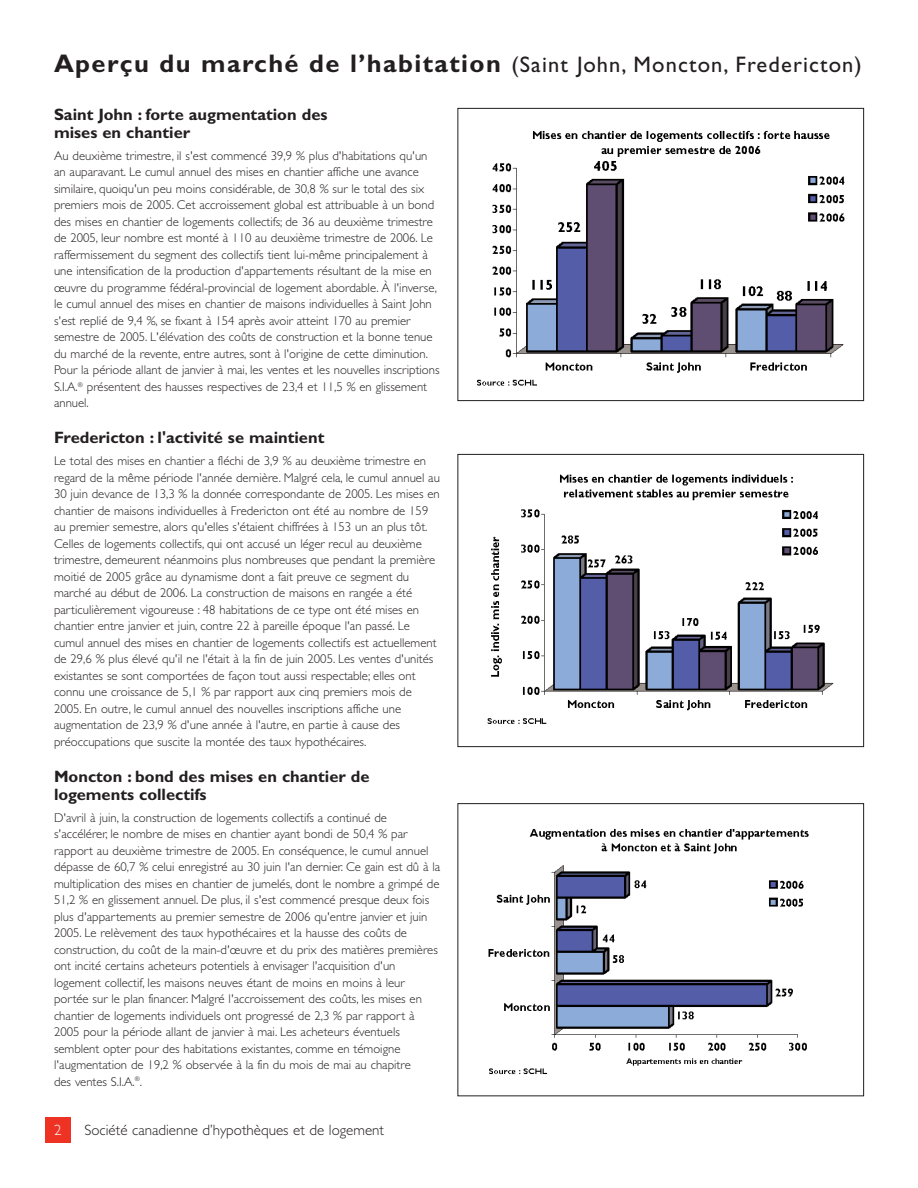
<style>
.page{position:relative;width:918px;height:1188px;background:#fff}
.page>*{position:absolute;margin:0;border:0;box-sizing:border-box;transform-origin:0 0}
.t1{font:22.5px "Gill Sans";letter-spacing:.05em;color:#231f20}
.t2{font:700 16.5px/18px "Gill Sans";color:#231f20}
.t3{font:300 15px "Gill Sans";color:#231f20}
.t4{font:300 15px "Gill Sans";color:#fff}
.t5{font:300 12.75px/16.5px "Gill Sans";color:#231f20}
.s1{font-weight:700;font-size:25.5px}
</style>
<div class="page">
<img style="left:477px;top:130px;width:368px;height:256px">
<div style="left:457px;top:108px;width:407px;height:293px;border:1px solid #231f20"></div>
<img style="left:487px;top:474px;width:347px;height:250px">
<div style="left:457px;top:454px;width:407px;height:293px;border:1px solid #231f20"></div>
<img style="left:488px;top:828px;width:321px;height:247px">
<div style="left:457px;top:803px;width:407px;height:293px;border:1px solid #231f20"></div>
<div style="left:45px;top:1118px;width:25px;height:25px;background:#ee3224"></div>
<h1 class="t1" style="left:54px;top:57px;width:809px"><span class="s1">Aperçu du marché de l’habitation</span> (Saint John, Moncton, Fredericton)</h1>
<p class="t2" style="left:54px;top:107px;width:275px">Saint John : forte augmentation des mises en chantier</p>
<p class="t5" style="left:54px;top:149px;width:387px">Au deuxième trimestre, il s'est commencé 39,9 % plus d'habitations qu'un an auparavant. Le cumul annuel des mises en chantier affiche une avance similaire, quoiqu'un peu moins considérable, de 30,8 % sur le total des six premiers mois de 2005. Cet accroissement global est attribuable à un bond des mises en chantier de logements collectifs; de 36 au deuxième trimestre de 2005, leur nombre est monté à 110 au deuxième trimestre de 2006. Le raffermissement du segment des collectifs tient lui-même principalement à une intensification de la production d'appartements résultant de la mise en œuvre du programme fédéral-provincial de logement abordable. À l'inverse, le cumul annuel des mises en chantier de maisons individuelles à Saint John s'est replié de 9,4 %, se fixant à 154 après avoir atteint 170 au premier semestre de 2005. L'élévation des coûts de construction et la bonne tenue du marché de la revente, entre autres, sont à l'origine de cette diminution.<br>Pour la période allant de janvier à mai, les ventes et les nouvelles inscriptions S.I.A.<sup>®</sup> présentent des hausses respectives de 23,4 et 11,5 % en glissement annuel.</p>
<p class="t2" style="left:54px;top:431px;width:272px">Fredericton : l'activité se maintient</p>
<p class="t5" style="left:54px;top:454px;width:388px">Le total des mises en chantier a fléchi de 3,9 % au deuxième trimestre en regard de la même période l'année dernière. Malgré cela, le cumul annuel au 30 juin devance de 13,3 % la donnée correspondante de 2005. Les mises en chantier de maisons individuelles à Fredericton ont été au nombre de 159 au premier semestre, alors qu'elles s'étaient chiffrées à 153 un an plus tôt.<br>Celles de logements collectifs, qui ont accusé un léger recul au deuxième trimestre, demeurent néanmoins plus nombreuses que pendant la première moitié de 2005 grâce au dynamisme dont a fait preuve ce segment du marché au début de 2006. La construction de maisons en rangée a été particulièrement vigoureuse : 48 habitations de ce type ont été mises en chantier entre janvier et juin, contre 22 à pareille époque l'an passé. Le cumul annuel des mises en chantier de logements collectifs est actuellement de 29,6 % plus élevé qu'il ne l'était à la fin de juin 2005. Les ventes d'unités existantes se sont comportées de façon tout aussi respectable; elles ont connu une croissance de 5,1 % par rapport aux cinq premiers mois de 2005. En outre, le cumul annuel des nouvelles inscriptions affiche une augmentation de 23,9 % d'une année à l'autre, en partie à cause des préoccupations que suscite la montée des taux hypothécaires.</p>
<p class="t2" style="left:54px;top:769px;width:317px">Moncton : bond des mises en chantier de logements collectifs</p>
<p class="t5" style="left:54px;top:811px;width:388px">D'avril à juin, la construction de logements collectifs a continué de s'accélérer, le nombre de mises en chantier ayant bondi de 50,4 % par rapport au deuxième trimestre de 2005. En conséquence, le cumul annuel dépasse de 60,7 % celui enregistré au 30 juin l'an dernier. Ce gain est dû à la multiplication des mises en chantier de jumelés, dont le nombre a grimpé de 51,2 % en glissement annuel. De plus, il s'est commencé presque deux fois plus d'appartements au premier semestre de 2006 qu'entre janvier et juin 2005. Le relèvement des taux hypothécaires et la hausse des coûts de construction, du coût de la main-d'œuvre et du prix des matières premières ont incité certains acheteurs potentiels à envisager l'acquisition d'un logement collectif, les maisons neuves étant de moins en moins à leur portée sur le plan financer. Malgré l'accroissement des coûts, les mises en chantier de logements individuels ont progressé de 2,3 % par rapport à 2005 pour la période allant de janvier à mai. Les acheteurs éventuels semblent opter pour des habitations existantes, comme en témoigne l'augmentation de 19,2 % observée à la fin du mois de mai au chapitre<br>des ventes S.I.A.<sup>®</sup>.</p>
<p class="t4" style="left:54px;top:1125px;width:9px">2</p>
<p class="t3" style="left:84px;top:1125px;width:301px">Société canadienne d’hypothèques et de logement</p>
</div>
